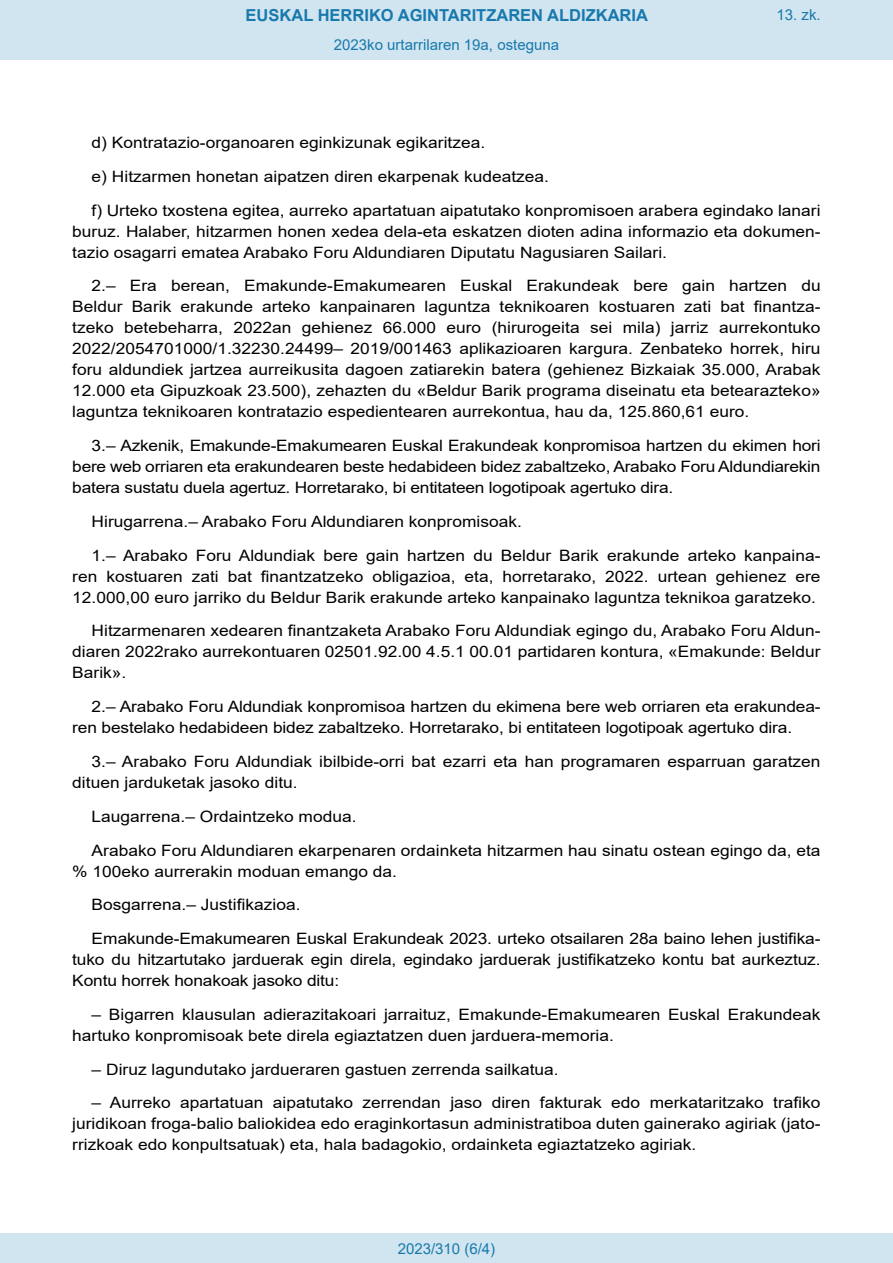
<style>
.page{position:relative;width:893px;height:1263px;background:#fff}
.page>*{position:absolute;margin:0;border:0;box-sizing:border-box;transform-origin:0 0}
.t1{font:700 16.5px "Arial";color:#1879ad}
.BOPVDetalle{font:15.6px/21px "Arial";color:#000;text-align:justify;scale:1.11 1}
.Paginacion_Centro{font:15px "Arial";color:#1879ad}
</style>
<div class="page">
<div style="left:0;top:0;width:893px;height:60px;background:#d0e5f0"></div>
<div style="left:0;top:1233px;width:893px;height:30px;background:#d0e5f0"></div>
<p class="t1" style="left:246px;top:3px;width:404px">EUSKAL HERRIKO AGINTARITZAREN ALDIZKARIA</p>
<p class="Paginacion_Centro" style="left:334px;top:35px;width:227px">2023ko urtarrilaren 19a, osteguna</p>
<p class="Paginacion_Centro" style="left:776px;top:5px;width:46px">13. zk.</p>
<p class="BOPVDetalle" style="left:92px;top:132px;width:356px">d) Kontratazio-organoaren eginkizunak egikaritzea.</p>
<p class="BOPVDetalle" style="left:92px;top:166px;width:414px">e) Hitzarmen honetan aipatzen diren ekarpenak kudeatzea.</p>
<p class="BOPVDetalle" style="left:72px;top:200px;width:676px;text-indent:19px">f) Urteko txostena egitea, aurreko apartatuan aipatutako konpromisoen arabera egindako lanari buruz. Halaber, hitzarmen honen xedea dela-eta eskatzen dioten adina informazio eta dokumen&shy;tazio osagarri ematea Arabako Foru Aldundiaren Diputatu Nagusiaren Sailari.</p>
<p class="BOPVDetalle" style="left:72px;top:275px;width:676px;text-indent:19px">2.– Era berean, Emakunde-Emakumearen Euskal Erakundeak bere gain hartzen du Beldur Barik erakunde arteko kanpainaren laguntza teknikoaren kostuaren zati bat finantza&shy;tzeko betebeharra, 2022an gehienez 66.000 euro (hirurogeita sei mila) jarriz aurrekontuko 2022/2054701000/1.32230.24499– 2019/001463 aplikazioaren kargura. Zenbateko horrek, hiru foru aldundiek jartzea aurreikusita dagoen zatiarekin batera (gehienez Bizkaiak 35.000, Arabak 12.000 eta Gipuzkoak 23.500), zehazten du «Beldur Barik programa diseinatu eta betearazteko» laguntza teknikoaren kontratazio espedientearen aurrekontua, hau da, 125.860,61 euro.</p>
<p class="BOPVDetalle" style="left:72px;top:435px;width:676px;text-indent:19px">3.– Azkenik, Emakunde-Emakumearen Euskal Erakundeak konpromisoa hartzen du ekimen hori bere web orriaren eta erakundearen beste hedabideen bidez zabaltzeko, Arabako Foru Aldundiarekin batera sustatu duela agertuz. Horretarako, bi entitateen logotipoak agertuko dira.</p>
<p class="BOPVDetalle" style="left:92px;top:511px;width:389px">Hirugarrena.– Arabako Foru Aldundiaren konpromisoak.</p>
<p class="BOPVDetalle" style="left:72px;top:545px;width:676px;text-indent:19px">1.– Arabako Foru Aldundiak bere gain hartzen du Beldur Barik erakunde arteko kanpaina&shy;ren kostuaren zati bat finantzatzeko obligazioa, eta, horretarako, 2022. urtean gehienez ere 12.000,00 euro jarriko du Beldur Barik erakunde arteko kanpainako laguntza teknikoa garatzeko.</p>
<p class="BOPVDetalle" style="left:72px;top:620px;width:676px;text-indent:19px">Hitzarmenaren xedearen finantzaketa Arabako Foru Aldundiak egingo du, Arabako Foru Aldun&shy;diaren 2022rako aurrekontuaren 02501.92.00 4.5.1 00.01 partidaren kontura, «Emakunde: Beldur Barik».</p>
<p class="BOPVDetalle" style="left:72px;top:696px;width:676px;text-indent:19px">2.– Arabako Foru Aldundiak konpromisoa hartzen du ekimena bere web orriaren eta erakundea&shy;ren bestelako hedabideen bidez zabaltzeko. Horretarako, bi entitateen logotipoak agertuko dira.</p>
<p class="BOPVDetalle" style="left:72px;top:751px;width:676px;text-indent:19px">3.– Arabako Foru Aldundiak ibilbide-orri bat ezarri eta han programaren esparruan garatzen dituen jarduketak jasoko ditu.</p>
<p class="BOPVDetalle" style="left:92px;top:806px;width:240px">Laugarrena.– Ordaintzeko modua.</p>
<p class="BOPVDetalle" style="left:72px;top:839px;width:676px;text-indent:19px">Arabako Foru Aldundiaren ekarpenaren ordainketa hitzarmen hau sinatu ostean egingo da, eta % 100eko aurrerakin moduan emango da.</p>
<p class="BOPVDetalle" style="left:92px;top:894px;width:190px">Bosgarrena.– Justifikazioa.</p>
<p class="BOPVDetalle" style="left:72px;top:928px;width:676px;text-indent:19px">Emakunde-Emakumearen Euskal Erakundeak 2023. urteko otsailaren 28a baino lehen justifika&shy;tuko du hitzartutako jarduerak egin direla, egindako jarduerak justifikatzeko kontu bat aurkeztuz.<br>Kontu horrek honakoak jasoko ditu:</p>
<p class="BOPVDetalle" style="left:72px;top:1004px;width:676px;text-indent:19px">– Bigarren klausulan adierazitakoari jarraituz, Emakunde-Emakumearen Euskal Erakundeak hartuko konpromisoak bete direla egiaztatzen duen jarduera-memoria.</p>
<p class="BOPVDetalle" style="left:92px;top:1058px;width:422px">– Diruz lagundutako jardueraren gastuen zerrenda sailkatua.</p>
<p class="BOPVDetalle" style="left:72px;top:1092px;width:676px;text-indent:19px">– Aurreko apartatuan aipatutako zerrendan jaso diren fakturak edo merkataritzako trafiko juridikoan froga-balio baliokidea edo eraginkortasun administratiboa duten gainerako agiriak (jato&shy;rrizkoak edo konpultsatuak) eta, hala badagokio, ordainketa egiaztatzeko agiriak.</p>
<p class="Paginacion_Centro" style="left:398px;top:1238px;width:99px">2023/310 (6/4)</p>
</div>
